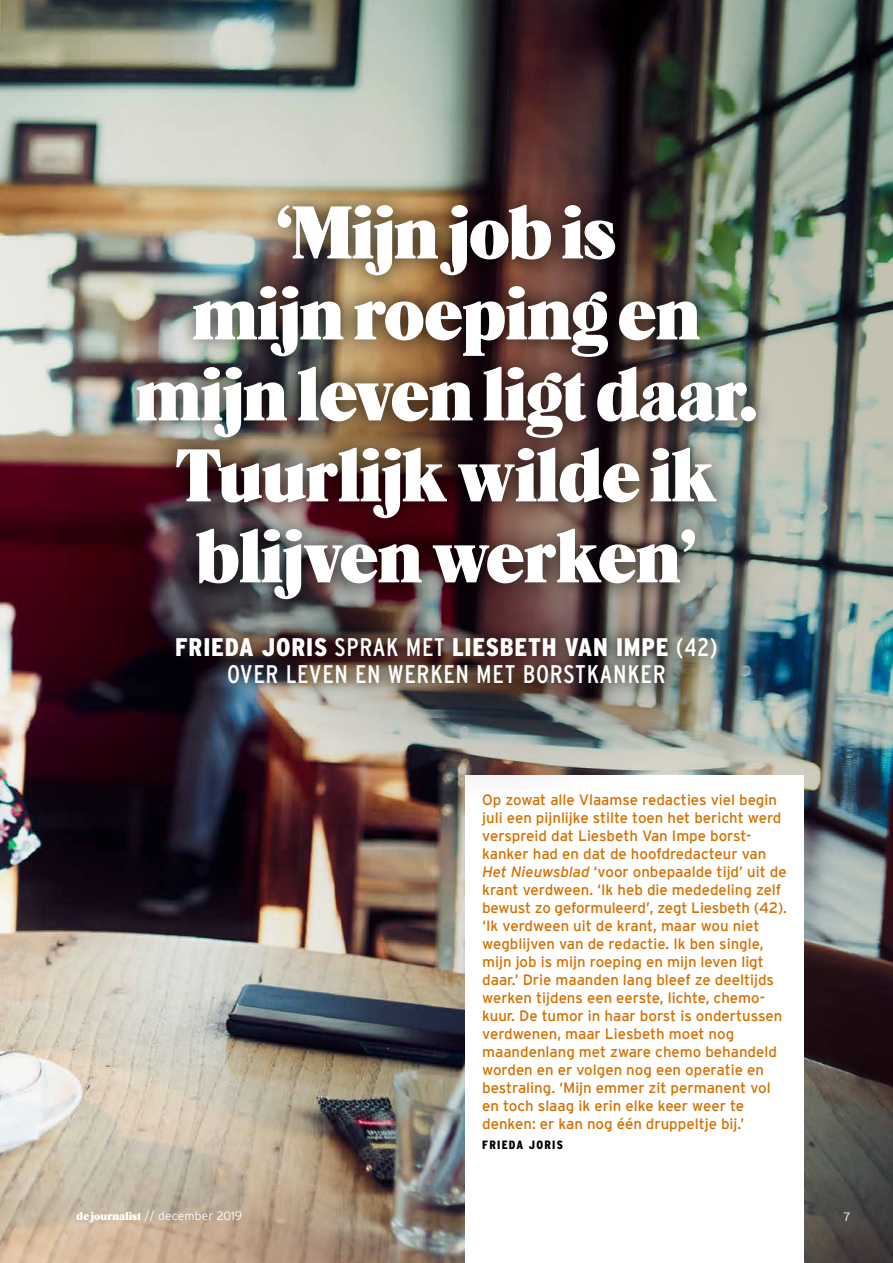
<style>
.page{position:relative;width:893px;height:1263px;background:#fff}
.page>*{position:absolute;margin:0;border:0;box-sizing:border-box;transform-origin:0 0}
.t1{font:78px/81px "Caslon Black SH";color:#fff;text-align:center}
.t2{font:25.5px/27px "Interstate Condensed";letter-spacing:.03em;color:#fff;text-align:center}
.t3{font:15px/18px "Interstate";color:#d47000}
.t4{font:300 12px "Interstate";letter-spacing:.02em;color:#fff}
.t5{font:900 12px "Interstate Condensed";letter-spacing:.1em;color:#000}
.s1{font-weight:900}
.s2{font-style:italic}
.s3{font-family:"Caslon Black SH";font-weight:400}
</style>
<div class="page">
<img style="left:0;top:0;width:893px;height:1263px">
<div style="left:465px;top:775px;width:339px;height:488px;background:#fff"></div>
<img style="left:171px;top:359px;width:622px;height:440px;border-radius:50%">
<div style="left:162px;top:624px;width:569px;height:73px;background:#000;opacity:.75"></div>
<div style="left:119px;top:187px;width:655px;height:431px;background:#000;opacity:.75"></div>
<h1 class="t1" style="left:136px;top:193px;width:622px">‘Mijn job is<br>mijn roeping en mijn leven ligt daar.<br>Tuurlijk wilde ik blijven werken’</h1>
<h2 class="t2" style="left:175px;top:633px;width:544px"><span class="s1">FRIEDA JORIS</span> SPRAK MET <span class="s1">LIESBETH VAN IMPE</span> (42)<br>OVER LEVEN EN WERKEN MET BORSTKANKER</h2>
<p class="t3" style="left:482px;top:790px;width:306px">Op zowat alle Vlaamse redacties viel begin juli een pijnlijke stilte toen het bericht werd verspreid dat Liesbeth Van Impe borst&shy;kanker had en dat de hoofdredacteur van <span class="s2">Het Nieuwsblad</span> ‘voor onbepaalde tijd’ uit de krant verdween. ‘Ik heb die mededeling zelf bewust zo geformuleerd’, zegt Liesbeth (42). ‘Ik verdween uit de krant, maar wou niet wegblijven van de redactie. Ik ben single, mijn job is mijn roeping en mijn leven ligt daar.’ Drie maanden lang bleef ze deeltijds werken tijdens een eerste, lichte, chemo&shy;kuur. De tumor in haar borst is ondertussen verdwenen, maar Liesbeth moet nog maandenlang met zware chemo behandeld worden en er volgen nog een operatie en bestraling. ‘Mijn emmer zit permanent vol en toch slaag ik erin elke keer weer te denken: er kan nog één druppeltje bij.’</p>
<p class="t5" style="left:482px;top:1138px;width:82px">FRIEDA JORIS</p>
<p class="t4" style="left:77px;top:1209px;width:167px"><span class="s3">de journalist</span> // december 2019</p>
<p class="t4" style="left:844px;top:1210px;width:8px">7</p>
</div>
